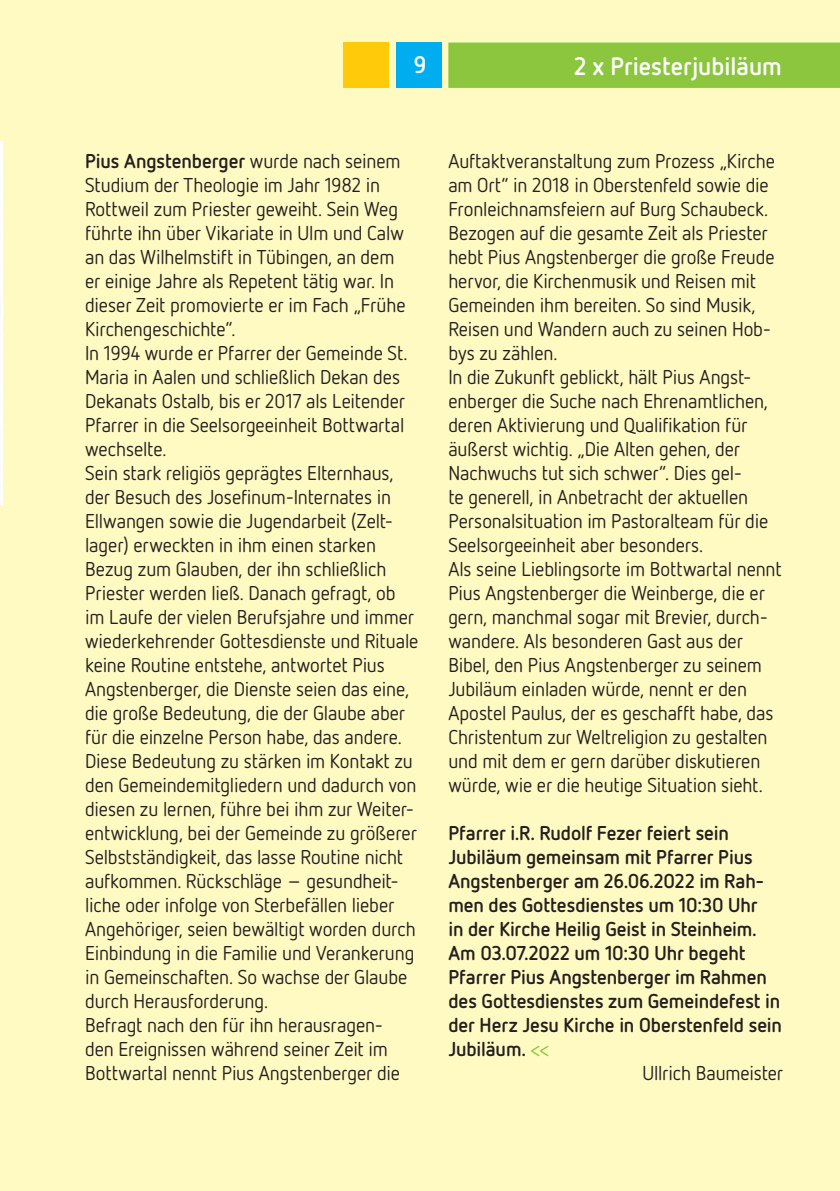
<style>
.page{position:relative;width:840px;height:1191px;background:#fff}
.page>*{position:absolute;margin:0;border:0;box-sizing:border-box;transform-origin:0 0}
.t1{font:700 25.2px "Netto OT";color:#fff}
.t2{font:700 24px "Netto OT";color:#fff}
.t3{font:20px/24px "Netto OT";letter-spacing:-.01em;color:#231f20}
.t4{font:700 20px "Netto OT";letter-spacing:-.005em;color:#231f20}
.s1{font-weight:700}
.s2{font-weight:400;color:#8bc63e}
</style>
<div class="page">
<div style="left:0;top:0;width:839px;height:1191px;background:#fffac1"></div>
<div style="left:448px;top:43px;width:391px;height:45px;background:#8bc63e"></div>
<div style="left:395px;top:43px;width:46px;height:45px;background:#00aeef"></div>
<div style="left:343px;top:43px;width:45px;height:45px;background:#feca0a"></div>
<hr style="left:0;top:141px;width:3px;height:364px;background:#fff">
<p class="t2" style="left:413px;top:50px;width:14px">9</p>
<p class="t1" style="left:573px;top:50px;width:209px">2 x Priesterjubiläum</p>
<p class="t3" style="left:85px;top:149px;width:335px"><span class="s1">Pius Angstenberger</span> wurde nach seinem Studium der Theologie im Jahr 1982 in Rottweil zum Priester geweiht. Sein Weg führte ihn über Vikariate in Ulm und Calw an das Wilhelmstift in Tübingen, an dem<br>er einige Jahre als Repetent tätig war. In dieser Zeit promovierte er im Fach „Frühe Kirchengeschichte“.<br>In 1994 wurde er Pfarrer der Gemeinde St.<br>Maria in Aalen und schließlich Dekan des Dekanats Ostalb, bis er 2017 als Leitender Pfarrer in die Seelsorgeeinheit Bottwartal wechselte.<br>Sein stark religiös geprägtes Elternhaus, der Besuch des Josefinum-Internates in Ellwangen sowie die Jugendarbeit (Zelt&shy;lager) erweckten in ihm einen starken Bezug zum Glauben, der ihn schließlich Priester werden ließ. Danach gefragt, ob im Laufe der vielen Berufsjahre und immer wiederkehrender Gottesdienste und Rituale keine Routine entstehe, antwortet Pius Angstenberger, die Dienste seien das eine, die große Bedeutung, die der Glaube aber für die einzelne Person habe, das andere.<br>Diese Bedeutung zu stärken im Kontakt zu den Gemeindemitgliedern und dadurch von diesen zu lernen, führe bei ihm zur Weiter&shy;entwicklung, bei der Gemeinde zu größerer Selbstständigkeit, das lasse Routine nicht aufkommen. Rückschläge – gesundheit&shy;liche oder infolge von Sterbefällen lieber Angehöriger, seien bewältigt worden durch Einbindung in die Familie und Verankerung in Gemeinschaften. So wachse der Glaube durch Herausforderung.<br>Befragt nach den für ihn herausragen-<br>den Ereignissen während seiner Zeit im Bottwartal nennt Pius Angstenberger die</p>
<p class="t3" style="left:448px;top:149px;width:335px">Auftaktveranstaltung zum Prozess „Kirche am Ort“ in 2018 in Oberstenfeld sowie die Fronleichnamsfeiern auf Burg Schaubeck.<br>Bezogen auf die gesamte Zeit als Priester hebt Pius Angstenberger die große Freude hervor, die Kirchenmusik und Reisen mit Gemeinden ihm bereiten. So sind Musik, Reisen und Wandern auch zu seinen Hob&shy;bys zu zählen.<br>In die Zukunft geblickt, hält Pius Angst&shy;enberger die Suche nach Ehrenamtlichen, deren Aktivierung und Qualifikation für äußerst wichtig. „Die Alten gehen, der Nachwuchs tut sich schwer“. Dies gel-<br>te generell, in Anbetracht der aktuellen Personalsituation im Pastoralteam für die Seelsorgeeinheit aber besonders.<br>Als seine Lieblingsorte im Bottwartal nennt Pius Angstenberger die Weinberge, die er gern, manchmal sogar mit Brevier, durch&shy;wandere. Als besonderen Gast aus der Bibel, den Pius Angstenberger zu seinem Jubiläum einladen würde, nennt er den Apostel Paulus, der es geschafft habe, das Christentum zur Weltreligion zu gestalten und mit dem er gern darüber diskutieren würde, wie er die heutige Situation sieht.</p>
<p class="t4" style="left:448px;top:820px;width:282px">Pfarrer i.R. Rudolf Fezer feiert sein</p>
<p class="t4" style="left:448px;top:844px;width:305px">Jubiläum gemeinsam mit Pfarrer Pius</p>
<p class="t4" style="left:448px;top:868px;width:317px">Angstenberger am 26.06.2022 im Rah-</p>
<p class="t4" style="left:448px;top:892px;width:311px">men des Gottesdienstes um 10:30 Uhr</p>
<p class="t4" style="left:448px;top:916px;width:309px">in der Kirche Heilig Geist in Steinheim.</p>
<p class="t4" style="left:448px;top:940px;width:298px">Am 03.07.2022 um 10:30 Uhr begeht</p>
<p class="t4" style="left:448px;top:964px;width:320px">Pfarrer Pius Angstenberger im Rahmen</p>
<p class="t4" style="left:448px;top:988px;width:333px">des Gottesdienstes zum Gemeindefest in</p>
<p class="t4" style="left:448px;top:1012px;width:335px">der Herz Jesu Kirche in Oberstenfeld sein</p>
<p class="t4" style="left:448px;top:1036px;width:103px">Jubiläum. <span class="s2">&lt;&lt;</span></p>
<p class="t3" style="left:642px;top:1061px;width:142px">Ullrich Baumeister</p>
</div>
